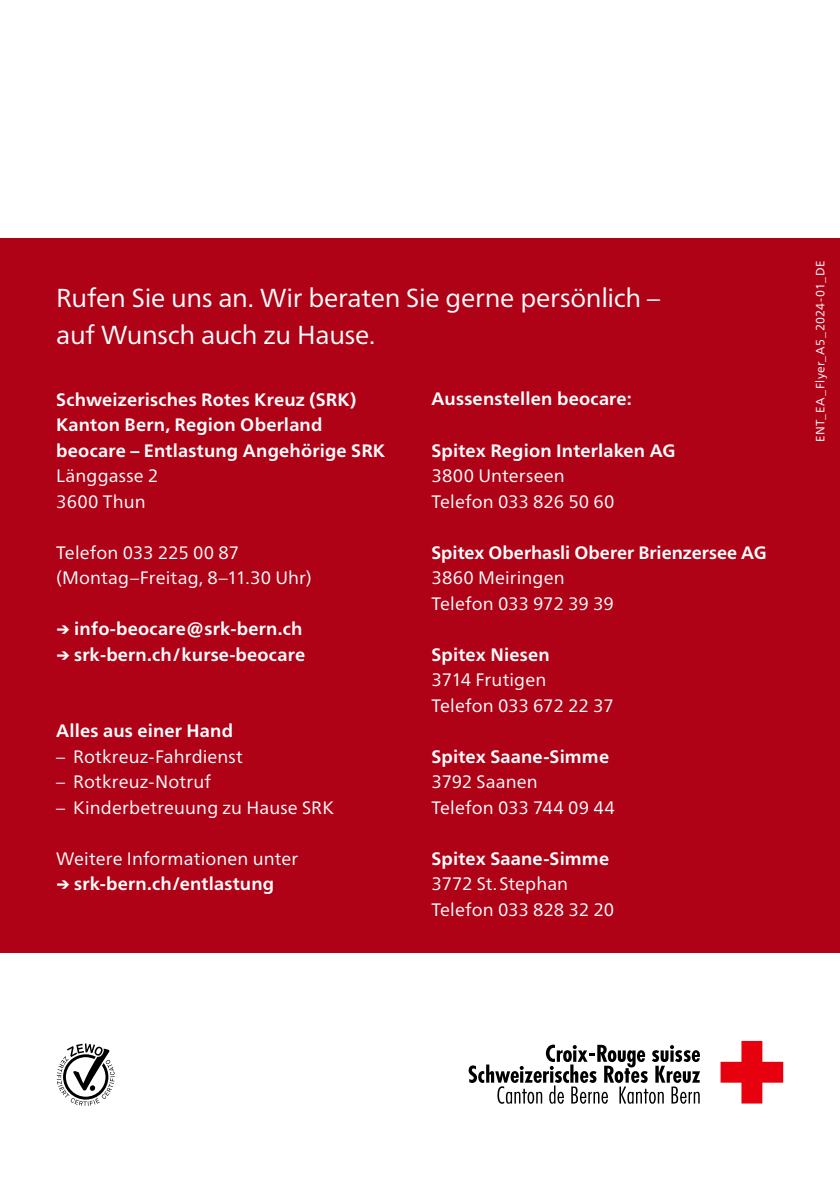
<style>
.page{position:relative;width:840px;height:1191px;background:#fff}
.page>*{position:absolute;margin:0;border:0;box-sizing:border-box;transform-origin:0 0}
.t1{font:26px/36.8px "Frutiger Neue LTW1 G";letter-spacing:-.015em;color:#fff}
.t2{font:700 18px/25.6px "Frutiger Neue LTW1 G";letter-spacing:.01em;color:#fff}
.t3{font:18px/25.6px "Frutiger Neue LTW1 G";letter-spacing:.005em;color:#fff}
.t4{font:12px "Frutiger Neue LTW1 G";letter-spacing:.03em;color:#fff}
</style>
<div class="page">
<div style="left:0;top:238px;width:839px;height:714px;background:#b00217"></div>
<hr style="left:0;top:238px;width:1px;height:714px;background:#9d9e9e">
<svg style="left:57px;top:1043px;width:58px;height:63px"></svg>
<svg style="left:720px;top:1041px;width:62px;height:62px"></svg>
<svg style="left:468px;top:1044px;width:231px;height:59px"></svg>
<h1 class="t1" style="left:56px;top:279px;width:605px">Rufen Sie uns an. Wir beraten Sie gerne persönlich – auf Wunsch auch zu Hause.</h1>
<p class="t2" style="left:56px;top:386px;width:330px">Schweizerisches Rotes Kreuz (SRK)<br>Kanton Bern, Region Oberland beocare – Entlastung Angehörige SRK</p>
<p class="t3" style="left:56px;top:463px;width:104px">Länggasse 2<br>3600 Thun</p>
<p class="t3" style="left:56px;top:539px;width:257px">Telefon 033 225 00 87 (Montag–Freitag, 8–11.30 Uhr)</p>
<p class="t2" style="left:56px;top:616px;width:248px">→ info-beocare@srk-bern.ch</p>
<p class="t2" style="left:56px;top:642px;width:250px">→ srk-bern.ch/kurse-beocare</p>
<p class="t2" style="left:56px;top:718px;width:178px">Alles aus einer Hand</p>
<p class="t3" style="left:56px;top:743px;width:188px">– Rotkreuz-Fahrdienst</p>
<p class="t3" style="left:56px;top:769px;width:156px">– Rotkreuz-Notruf</p>
<p class="t3" style="left:56px;top:794px;width:279px">– Kinderbetreuung zu Hause SRK</p>
<p class="t3" style="left:56px;top:845px;width:243px">Weitere Informationen unter</p>
<p class="t2" style="left:56px;top:871px;width:219px">→ srk-bern.ch/entlastung</p>
<p class="t2" style="left:431px;top:386px;width:202px">Aussenstellen beocare:</p>
<p class="t2" style="left:431px;top:437px;width:245px">Spitex Region Interlaken AG</p>
<p class="t3" style="left:431px;top:463px;width:184px">3800 Unterseen<br>Telefon 033 826 50 60</p>
<p class="t2" style="left:431px;top:539px;width:336px">Spitex Oberhasli Oberer Brienzersee AG</p>
<p class="t3" style="left:431px;top:565px;width:184px">3860 Meiringen<br>Telefon 033 972 39 39</p>
<p class="t2" style="left:431px;top:641px;width:120px">Spitex Niesen</p>
<p class="t3" style="left:431px;top:667px;width:184px">3714 Frutigen<br>Telefon 033 672 22 37</p>
<p class="t2" style="left:431px;top:743px;width:179px">Spitex Saane-Simme</p>
<p class="t3" style="left:431px;top:769px;width:185px">3792 Saanen<br>Telefon 033 744 09 44</p>
<p class="t2" style="left:431px;top:845px;width:179px">Spitex Saane-Simme</p>
<p class="t3" style="left:431px;top:871px;width:184px">3772 St.Stephan<br>Telefon 033 828 32 20</p>
<p class="t4" style="left:812px;top:442px;width:183px;rotate:-90deg">ENT_EA_Flyer_A5_2024-01_DE</p>
</div>
